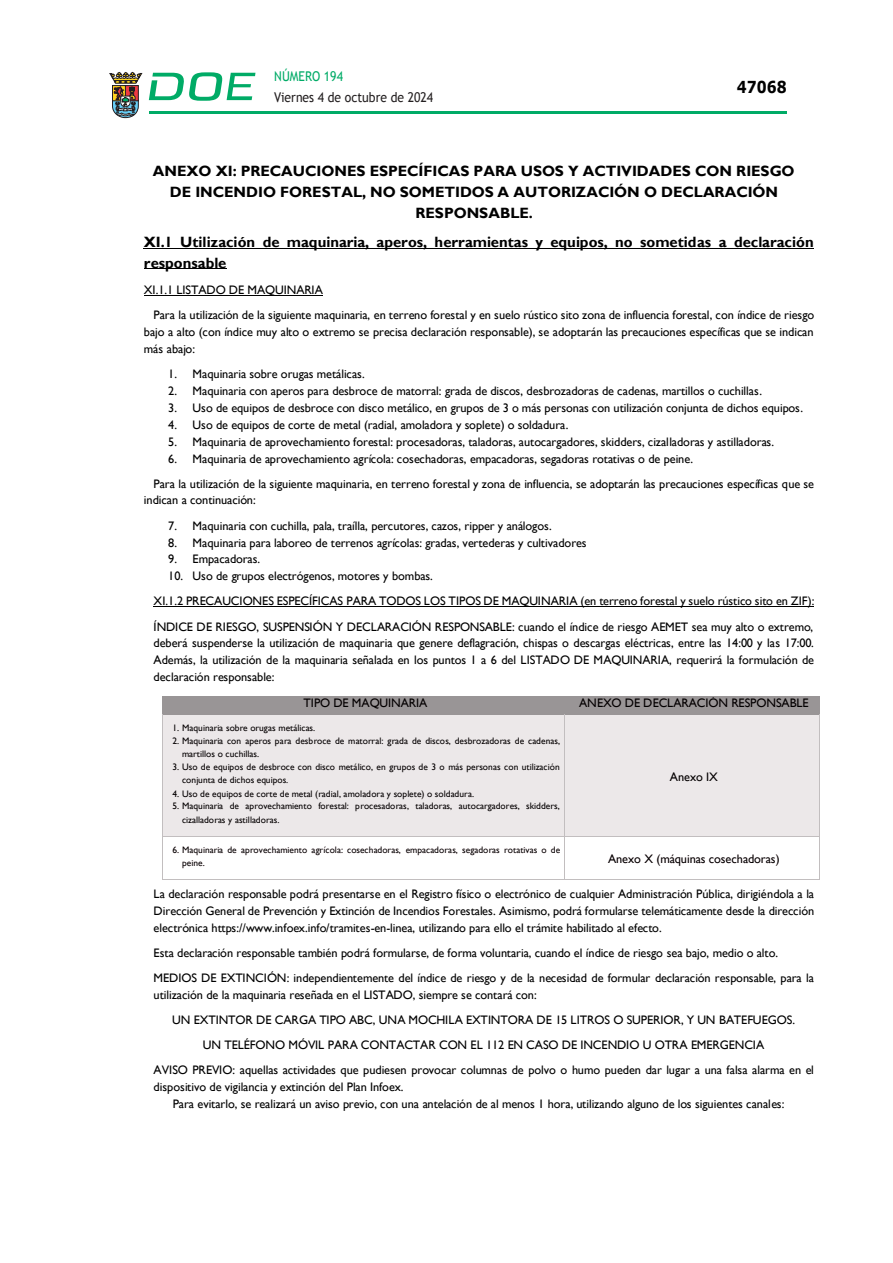
<style>
.page{position:relative;width:893px;height:1263px;background:#fff}
.page>*{position:absolute;margin:0;border:0;box-sizing:border-box;transform-origin:0 0}
.t1{font:700 16.5px "Verdana";color:#000;scale:.85 1}
.t2{font:700 14.85px/20.7px "Gill Sans MT";letter-spacing:-.005em;color:#000;text-align:center}
.t3{font:13.5px "Trebuchet MS";color:#231f20;scale:.9 1}
.t4{font:13.5px "Trebuchet MS";color:#00ab67;scale:.9 1}
.t5{font:12.3px/16.8px "Gill Sans MT";letter-spacing:-.005em;color:#000}
.t6{font:9.45px/13.4px "Gill Sans MT";letter-spacing:.005em;color:#000}
</style>
<div class="page">
<hr style="left:149px;top:111px;width:638px;height:3px;background:#00ab66">
<svg style="left:109px;top:72px;width:33px;height:46px"></svg>
<svg style="left:149px;top:72px;width:106px;height:29px"></svg>
<hr style="left:144px;top:248px;width:670px;height:1px;background:#000">
<hr style="left:144px;top:269px;width:82px;height:1px;background:#000">
<hr style="left:144px;top:295px;width:179px;height:1px;background:#000">
<hr style="left:154px;top:606px;width:660px;height:1px;background:#000">
<svg style="left:162px;top:696px;width:658px;height:184px;fill:#ece8e9"></svg>
<p class="t4" style="left:274px;top:68px;width:78px">NÚMERO 194</p>
<p class="t3" style="left:274px;top:89px;width:178px">Viernes 4 de octubre de 2024</p>
<h1 class="t1" style="left:737px;top:76px;width:60px">47068</h1>
<p class="t2" style="left:153px;top:162px;width:643px">ANEXO XI: PRECAUCIONES ESPECÍFICAS PARA USOS Y ACTIVIDADES CON RIESGO<br>DE INCENDIO FORESTAL, NO SOMETIDOS A AUTORIZACIÓN O DECLARACIÓN<br>RESPONSABLE.</p>
<p class="t2" style="left:144px;top:232px;width:671px;text-align:left">XI.1 Utilización de maquinaria, aperos, herramientas y equipos, no sometidas a declaración responsable</p>
<p class="t5" style="left:154px;top:278px;width:662px;line-height:25.2px;text-indent:-10px">XI.1.1 LISTADO DE MAQUINARIA<br>Para la utilización de la siguiente maquinaria, en terreno forestal y en suelo rústico sito zona de influencia forestal, con índice de riesgo</p>
<p class="t5" style="left:144px;top:324px;width:671px">bajo a alto (con índice muy alto o extremo se precisa declaración responsable), se adoptarán las precauciones específicas que se indican más abajo:</p>
<p class="t5" style="left:168px;top:366px;width:198px">1. Maquinaria sobre orugas metálicas.</p>
<p class="t5" style="left:168px;top:383px;width:595px">2. Maquinaria con aperos para desbroce de matorral: grada de discos, desbrozadoras de cadenas, martillos o cuchillas.</p>
<p class="t5" style="left:168px;top:399px;width:637px">3. Uso de equipos de desbroce con disco metálico, en grupos de 3 o más personas con utilización conjunta de dichos equipos.</p>
<p class="t5" style="left:168px;top:417px;width:402px">4. Uso de equipos de corte de metal (radial, amoladora y soplete) o soldadura.</p>
<p class="t5" style="left:168px;top:433px;width:607px">5. Maquinaria de aprovechamiento forestal: procesadoras, taladoras, autocargadores, skidders, cizalladoras y astilladoras.</p>
<p class="t5" style="left:154px;top:446px;width:662px;line-height:25px;text-indent:15px">6. Maquinaria de aprovechamiento agrícola: cosechadoras, empacadoras, segadoras rotativas o de peine.<br>Para la utilización de la siguiente maquinaria, en terreno forestal y zona de influencia, se adoptarán las precauciones específicas que se</p>
<p class="t5" style="left:144px;top:492px;width:113px">indican a continuación:</p>
<p class="t5" style="left:168px;top:517px;width:385px">7. Maquinaria con cuchilla, pala, traílla, percutores, cazos, ripper y análogos.</p>
<p class="t5" style="left:168px;top:534px;width:420px">8. Maquinaria para laboreo de terrenos agrícolas: gradas, vertederas y cultivadores</p>
<p class="t5" style="left:168px;top:551px;width:94px">9. Empacadoras.</p>
<p class="t5" style="left:154px;top:564px;width:662px;line-height:25.2px;text-indent:15px">10. Uso de grupos electrógenos, motores y bombas.<br>XI.1.2 PRECAUCIONES ESPECÍFICAS PARA TODOS LOS TIPOS DE MAQUINARIA (en terreno forestal y suelo rústico sito en ZIF):<br>ÍNDICE DE RIESGO, SUSPENSIÓN Y DECLARACIÓN RESPONSABLE: cuando el índice de riesgo AEMET sea muy alto o extremo,</p>
<p class="t5" style="left:154px;top:635px;width:662px;text-align:justify">deberá suspenderse la utilización de maquinaria que genere deflagración, chispas o descargas eléctricas, entre las 14:00 y las 17:00.<br>Además, la utilización de la maquinaria señalada en los puntos 1 a 6 del LISTADO DE MAQUINARIA, requerirá la formulación de declaración responsable:</p>
<p class="t5" style="left:303px;top:694px;width:126px">TIPO DE MAQUINARIA</p>
<p class="t5" style="left:579px;top:694px;width:231px">ANEXO DE DECLARACIÓN RESPONSABLE</p>
<p class="t6" style="left:172px;top:721px;width:144px">1. Maquinaria sobre orugas metálicas.</p>
<p class="t6" style="left:182px;top:734px;width:379px;text-indent:-10px">2. Maquinaria con aperos para desbroce de matorral: grada de discos, desbrozadoras de cadenas, martillos o cuchillas.</p>
<p class="t6" style="left:182px;top:760px;width:379px;text-indent:-10px">3. Uso de equipos de desbroce con disco metálico, en grupos de 3 o más personas con utilización conjunta de dichos equipos.</p>
<p class="t6" style="left:172px;top:787px;width:303px">4. Uso de equipos de corte de metal (radial, amoladora y soplete) o soldadura.</p>
<p class="t6" style="left:182px;top:800px;width:379px;text-indent:-10px">5. Maquinaria de aprovechamiento forestal: procesadoras, taladoras, autocargadores, skidders, cizalladoras y astilladoras.</p>
<p class="t5" style="left:670px;top:768px;width:49px">Anexo IX</p>
<p class="t6" style="left:182px;top:843px;width:380px;text-indent:-10px">6. Maquinaria de aprovechamiento agrícola: cosechadoras, empacadoras, segadoras rotativas o de peine.</p>
<p class="t5" style="left:608px;top:851px;width:173px">Anexo X (máquinas cosechadoras)</p>
<p class="t5" style="left:154px;top:886px;width:662px;text-align:justify">La declaración responsable podrá presentarse en el Registro físico o electrónico de cualquier Administración Pública, dirigiéndola a la Dirección General de Prevención y Extinción de Incendios Forestales. Asimismo, podrá formularse telemáticamente desde la dirección electrónica https://www.infoex.info/tramites-en-linea, utilizando para ello el trámite habilitado al efecto.</p>
<p class="t5" style="left:154px;top:940px;width:662px;line-height:24.9px">Esta declaración responsable también podrá formularse, de forma voluntaria, cuando el índice de riesgo sea bajo, medio o alto.<br>MEDIOS DE EXTINCIÓN: independientemente del índice de riesgo y de la necesidad de formular declaración responsable, para la</p>
<p class="t5" style="left:154px;top:986px;width:385px">utilización de la maquinaria reseñada en el LISTADO, siempre se contará con:</p>
<p class="t5" style="left:172px;top:1011px;width:625px">UN EXTINTOR DE CARGA TIPO ABC, UNA MOCHILA EXTINTORA DE 15 LITROS O SUPERIOR, Y UN BATEFUEGOS.</p>
<p class="t5" style="left:203px;top:1036px;width:563px">UN TELÉFONO MÓVIL PARA CONTACTAR CON EL 112 EN CASO DE INCENDIO U OTRA EMERGENCIA</p>
<p class="t5" style="left:154px;top:1061px;width:662px">AVISO PREVIO: aquellas actividades que pudiesen provocar columnas de polvo o humo pueden dar lugar a una falsa alarma en el</p>
<p class="t5" style="left:173px;top:1078px;width:613px;line-height:17.2px;text-indent:-19px">dispositivo de vigilancia y extinción del Plan Infoex.<br>Para evitarlo, se realizará un aviso previo, con una antelación de al menos 1 hora, utilizando alguno de los siguientes canales:</p>
</div>
